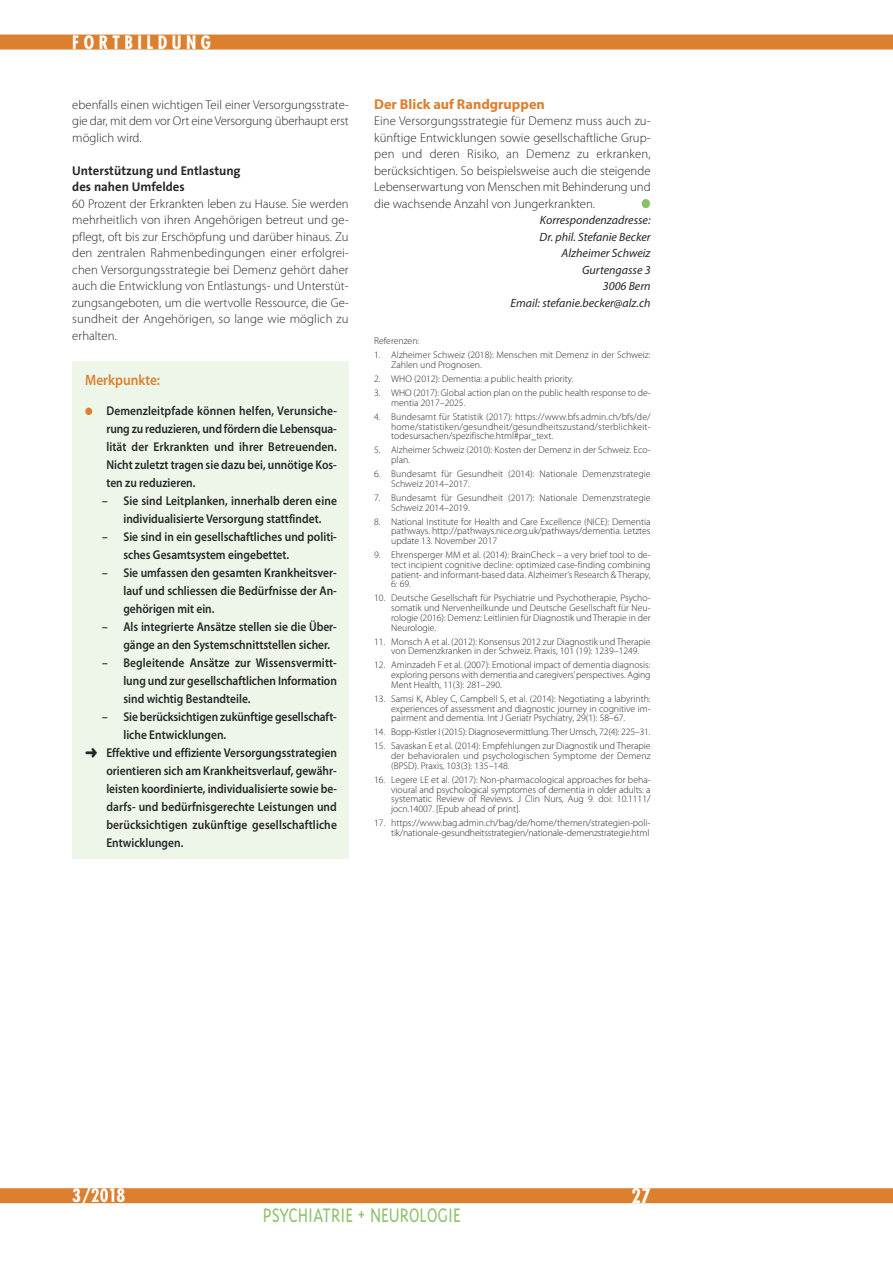
<style>
.page{position:relative;width:893px;height:1263px;background:#fff}
.page>*{position:absolute;margin:0;border:0;box-sizing:border-box;transform-origin:0 0}
.t1{font:300 22.5px "Triplex";color:#8fc36e;scale:.88 1}
.t2{font:700 condensed 19.5px "Futura";color:#fff}
.t3{font:700 condensed 18px "Futura";letter-spacing:.25em;color:#fff}
.t4{font:600 15px "Myriad Pro";color:#dc7f2f;scale:.9 1}
.t5{font:700 14.25px "Myriad Pro";color:#dc7f2f}
.t6{font:600 12.75px/18px "Myriad Pro";color:#272627;text-align:justify;scale:.9 1}
.t7{font:300 12.75px/16.5px "Myriad Pro";color:#272627;text-align:justify}
.t8{font:700 12.75px/16.5px "The Sans";color:#272627}
.t9{font:12.75px "Zapf Dingbats";color:#89bf67;scale:.9 1}
.t10{font:italic 12px/16.5px "Myriad Pro";color:#272627;text-align:right}
.t11{font:300 9.75px/9.8px "Myriad Pro";color:#272627;text-align:justify}
.s1{color:#dc7f2f}
</style>
<div class="page">
<div style="left:0;top:1188px;width:893px;height:15px;background:#dc7f2f"></div>
<div style="left:0;top:35px;width:893px;height:15px;background:#dc7f2f"></div>
<div style="left:72px;top:361px;width:277px;height:497px;background:#edf6e8"></div>
<h3 class="t3" style="left:72px;top:34px;width:140px">FORTBILDUNG</h3>
<h3 class="t7" style="left:72px;top:97px;width:278px">ebenfalls einen wichtigen Teil einer Versorgungsstrate&shy;gie dar, mit dem vor Ort eine Versorgung überhaupt erst möglich wird.</h3>
<h3 class="t8" style="left:72px;top:163px;width:170px">Unterstützung und Entlastung des nahen Umfeldes</h3>
<p class="t7" style="left:72px;top:196px;width:278px">60 Prozent der Erkrankten leben zu Hause. Sie werden mehrheitlich von ihren Angehörigen betreut und ge&shy;pflegt, oft bis zur Erschöpfung und darüber hinaus. Zu den zentralen Rahmenbedingungen einer erfolgrei&shy;chen Versorgungsstrategie bei Demenz gehört daher auch die Entwicklung von Entlastungs- und Unterstüt&shy;zungsangeboten, um die wertvolle Ressource, die Ge&shy;sundheit der Angehörigen, so lange wie möglich zu erhalten.</p>
<h3 class="t4" style="left:85px;top:374px;width:85px">Merkpunkte:</h3>
<h3 class="t6" style="left:106px;top:402px;width:258px;text-indent:-21px"><span class="s1">●</span> Demenzleitpfade können helfen, Verunsiche&shy;rung zu reduzieren, und fördern die Lebensqua&shy;lität der Erkrankten und ihrer Betreuenden.<br>Nicht zuletzt tragen sie dazu bei, unnötige Kos&shy;ten zu reduzieren.</h3>
<h3 class="t6" style="left:102px;top:492px;width:262px;text-align:center">– Sie sind Leitplanken, innerhalb deren eine individualisierte Versorgung stattfindet.</h3>
<h3 class="t6" style="left:123px;top:528px;width:239px;text-indent:-21px">– Sie sind in ein gesellschaftliches und politi&shy;sches Gesamtsystem eingebettet.</h3>
<h3 class="t6" style="left:123px;top:564px;width:239px;text-indent:-21px">– Sie umfassen den gesamten Krankheitsver&shy;lauf und schliessen die Bedürfnisse der An&shy;gehörigen mit ein.</h3>
<h3 class="t6" style="left:123px;top:618px;width:239px;text-indent:-21px">– Als integrierte Ansätze stellen sie die Über&shy;gänge an den Systemschnittstellen sicher.</h3>
<h3 class="t6" style="left:123px;top:654px;width:239px;text-indent:-21px">– Begleitende Ansätze zur Wissensvermitt&shy;lung und zur gesellschaftlichen Information sind wichtig Bestandteile.</h3>
<h3 class="t6" style="left:102px;top:708px;width:262px">– Sie berücksichtigen zukünftige gesellschaft-</h3>
<h3 class="t6" style="left:123px;top:726px;width:116px">liche Entwicklungen.</h3>
<h3 class="t6" style="left:85px;top:744px;width:281px">➜ Effektive und effiziente Versorgungsstrategien</h3>
<h3 class="t6" style="left:106px;top:762px;width:258px">orientieren sich am Krankheitsverlauf, gewähr-</h3>
<h3 class="t6" style="left:106px;top:780px;width:258px">leisten koordinierte, individualisierte sowie be-</h3>
<h3 class="t6" style="left:106px;top:798px;width:258px">darfs- und bedürfnisgerechte Leistungen und</h3>
<h3 class="t6" style="left:106px;top:816px;width:258px">berücksichtigen zukünftige gesellschaftliche</h3>
<h3 class="t6" style="left:106px;top:834px;width:87px">Entwicklungen.</h3>
<h3 class="t5" style="left:374px;top:98px;width:172px">Der Blick auf Randgruppen</h3>
<p class="t7" style="left:374px;top:113px;width:278px">Eine Versorgungsstrategie für Demenz muss auch zu&shy;künftige Entwicklungen sowie gesellschaftliche Grup&shy;pen und deren Risiko, an Demenz zu erkranken, berücksichtigen. So beispielsweise auch die steigende Lebenserwartung von Menschen mit Behinderung und die wachsende Anzahl von Jungerkrankten.</p>
<h3 class="t9" style="left:641px;top:196px;width:12px">●</h3>
<p class="t10" style="left:511px;top:213px;width:142px">Korrespondenzadresse:<br>Dr. phil. Stefanie Becker<br>Alzheimer Schweiz<br>Gurtengasse 3<br>3006 Bern<br>Email: stefanie.becker@alz.ch</p>
<p class="t11" style="left:374px;top:337px;width:47px">Referenzen:</p>
<p class="t11" style="left:391px;top:351px;width:261px;text-indent:-17px">1. Alzheimer Schweiz (2018): Menschen mit Demenz in der Schweiz:<br>Zahlen und Prognosen.</p>
<p class="t11" style="left:374px;top:375px;width:201px">2. WHO (2012): Dementia: a public health priority.</p>
<p class="t11" style="left:391px;top:389px;width:261px;text-indent:-17px">3. WHO (2017): Global action plan on the public health response to de&shy;mentia 2017–2025.</p>
<p class="t11" style="left:391px;top:412px;width:261px;text-indent:-17px">4. Bundesamt für Statistik (2017): https://www.bfs.admin.ch/bfs/de/ home/statistiken/gesundheit/gesundheitszustand/sterblichkeit&shy;todesursachen/spezifische.html#par_text.</p>
<p class="t11" style="left:391px;top:446px;width:261px;text-indent:-17px">5. Alzheimer Schweiz (2010): Kosten der Demenz in der Schweiz. Eco&shy;plan.</p>
<p class="t11" style="left:391px;top:470px;width:261px;text-indent:-17px">6. Bundesamt für Gesundheit (2014): Nationale Demenzstrategie<br>Schweiz 2014–2017.</p>
<p class="t11" style="left:391px;top:493px;width:261px;text-indent:-17px">7. Bundesamt für Gesundheit (2017): Nationale Demenzstrategie<br>Schweiz 2014–2019.</p>
<p class="t11" style="left:391px;top:517px;width:261px;text-indent:-17px">8. National Institute for Health and Care Excellence (NICE): Dementia pathways. http://pathways.nice.org.uk/pathways/dementia. Letztes update 13. November 2017</p>
<p class="t11" style="left:391px;top:551px;width:261px;text-indent:-17px">9. Ehrensperger MM et al. (2014): BrainCheck – a very brief tool to de&shy;tect incipient cognitive decline: optimized case-finding combining patient- and informant-based data. Alzheimer’s Research &amp; Therapy, 6: 69.</p>
<p class="t11" style="left:391px;top:594px;width:261px;text-indent:-17px">10. Deutsche Gesellschaft für Psychiatrie und Psychotherapie, Psycho&shy;somatik und Nervenheilkunde und Deutsche Gesellschaft für Neu&shy;rologie (2016): Demenz: Leitlinien für Diagnostik und Therapie in der Neurologie.</p>
<p class="t11" style="left:374px;top:637px;width:278px;text-align:center">11. Monsch A et al. (2012): Konsensus 2012 zur Diagnostik und Therapie von Demenzkranken in der Schweiz. Praxis, 101 (19): 1239–1249.</p>
<p class="t11" style="left:391px;top:661px;width:261px;text-indent:-17px">12. Aminzadeh F et al. (2007): Emotional impact of dementia diagnosis: exploring persons with dementia and caregivers’perspectives. Aging Ment Health, 11(3): 281–290.</p>
<p class="t11" style="left:391px;top:694px;width:261px;text-indent:-17px">13. Samsi K, Abley C, Campbell S, et al. (2014): Negotiating a labyrinth: experiences of assessment and diagnostic journey in cognitive im&shy;pairment and dementia. Int J Geriatr Psychiatry, 29(1): 58–67.</p>
<p class="t11" style="left:374px;top:728px;width:278px">14. Bopp-Kistler I (2015): Diagnosevermittlung.Ther Umsch, 72(4): 225–31.</p>
<p class="t11" style="left:391px;top:742px;width:261px;text-indent:-17px">15. Savaskan E et al. (2014): Empfehlungen zur Diagnostik und Therapie der behavioralen und psychologischen Symptome der Demenz (BPSD). Praxis, 103(3): 135–148.</p>
<p class="t11" style="left:391px;top:775px;width:261px;text-indent:-17px">16. Legere LE et al. (2017): Non-pharmacological approaches for beha&shy;vioural and psychological symptomes of dementia in older adults: a systematic Review of Reviews. J Clin Nurs, Aug 9. doi: 10.1111/ jocn.14007. [Epub ahead of print].</p>
<p class="t11" style="left:374px;top:819px;width:278px;text-align:right">17. https://www.bag.admin.ch/bag/de/home/themen/strategien-poli&shy;tik/nationale-gesundheitsstrategien/nationale-demenzstrategie.html</p>
<h3 class="t3" style="left:72px;top:1188px;width:55px">3/2018</h3>
<h2 class="t2" style="left:631px;top:1187px;width:21px">27</h2>
<h1 class="t1" style="left:263px;top:1201px;width:226px">PSYCHIATRIE + NEUROLOGIE</h1>
</div>
